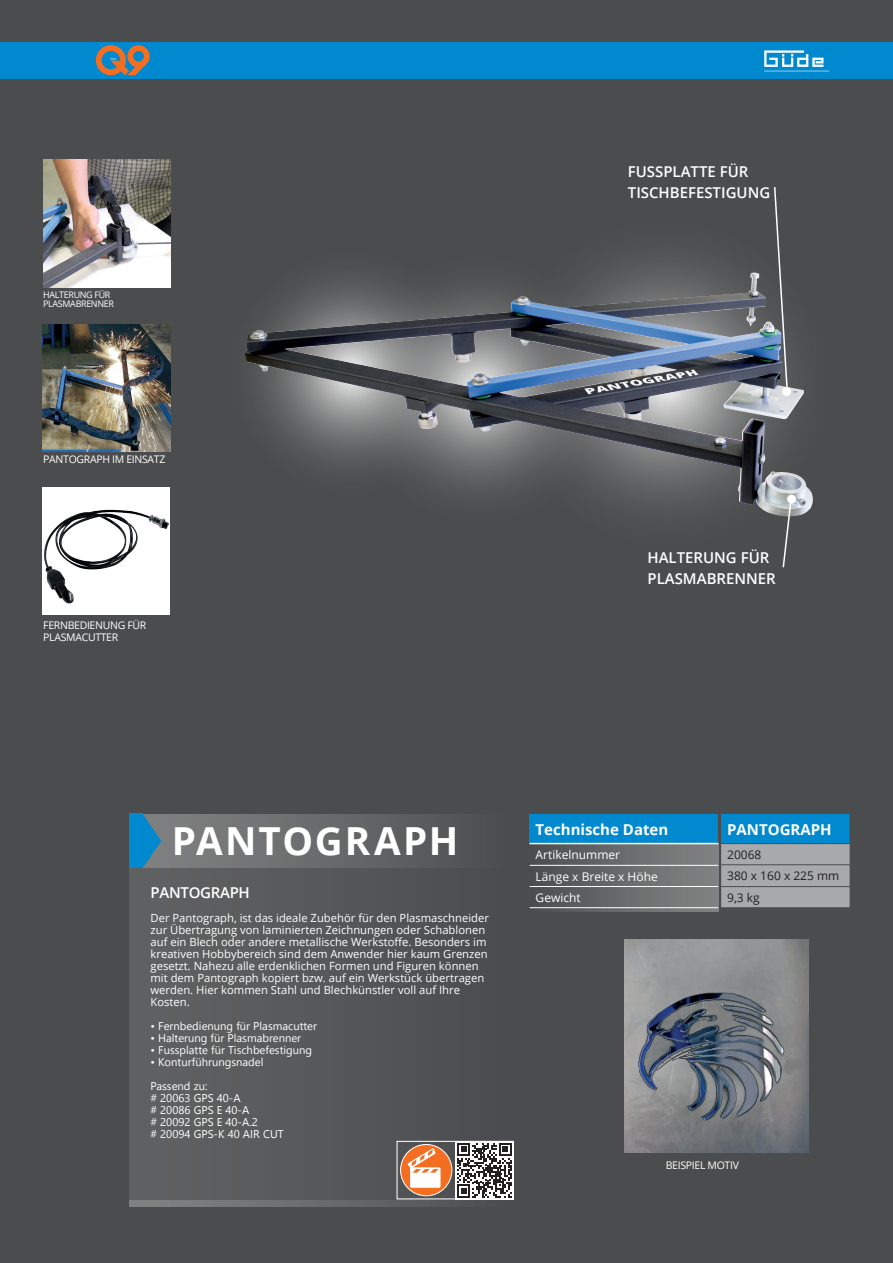
<style>
.page{position:relative;width:893px;height:1263px;background:#4b4c4d}
.page>*{position:absolute;margin:0;border:0;box-sizing:border-box;transform-origin:0 0}
.t1{font:700 38.7px "Open Sans";letter-spacing:.045em;color:#fff}
.t2{font:600 15px/21px "Open Sans";color:#fff}
.t3{font:700 15px "Open Sans";color:#fff}
.t4{font:600 15px "Open Sans";letter-spacing:-.02em;color:#fff}
.t5{font:12px/21.1px "Open Sans";color:#fff}
.t6{font:12px/21.5px "Open Sans";color:#231f20}
.t7{font:11.25px/12px "Open Sans";color:#fff}
.t8{font:11.25px "Segoe UI Emoji";color:#fff}
.t9{font:10.5px/12px "Open Sans";letter-spacing:-.03em;color:#fff}
.t10{font:9px/9px "Open Sans";letter-spacing:-.04em;color:#fff}
</style>
<div class="page">
<div style="left:0;top:42px;width:893px;height:37px;background:#0089cf"></div>
<svg style="left:764px;top:50px;width:66px;height:21px"></svg>
<div style="left:129px;top:814px;width:379px;height:392px;background:linear-gradient(to right,#848585,#4d4e4f)"></div>
<div style="left:129px;top:868px;width:379px;height:331px;background:#58595a"></div>
<div style="left:129px;top:814px;width:14px;height:54px;background:#0089cf"></div>
<svg style="left:143px;top:814px;width:18px;height:54px"></svg>
<svg style="left:96px;top:45px;width:54px;height:30px"></svg>
<div style="left:530px;top:843px;width:188px;height:69px;background:linear-gradient(to right,#4d4e4f,#838485)"></div>
<div style="left:530px;top:814px;width:188px;height:29px;background:#0089cf"></div>
<hr style="left:530px;top:843px;width:188px;height:1px;background:#fff">
<hr style="left:530px;top:865px;width:188px;height:1px;background:#fff">
<hr style="left:530px;top:886px;width:188px;height:1px;background:#fff">
<hr style="left:530px;top:907px;width:188px;height:1px;background:#fff">
<svg style="left:721px;top:814px;width:129px;height:94px;background:#709bb3"></svg>
<img style="left:43px;top:160px;width:128px;height:127px">
<img style="left:43px;top:324px;width:127px;height:128px">
<img style="left:43px;top:487px;width:127px;height:127px">
<img style="left:624px;top:939px;width:185px;height:213px">
<img style="left:245px;top:272px;width:566px;height:245px">
<svg style="left:782px;top:501px;width:10px;height:67px"></svg>
<svg style="left:787px;top:494px;width:10px;height:10px"></svg>
<svg style="left:773px;top:187px;width:16px;height:202px"></svg>
<div style="left:782px;top:387px;width:9px;height:9px;background:#fff;border-radius:50%"></div>
<div style="left:401px;top:1144px;width:51px;height:52px;background:#f36e21;border-radius:50%"></div>
<div style="left:400px;top:1144px;width:52px;height:52px;border:1px solid #fff;border-radius:50%"></div>
<div style="left:455px;top:1141px;width:59px;height:58px;background:#fff"></div>
<svg style="left:457px;top:1143px;width:55px;height:54px"></svg>
<div style="left:396px;top:1141px;width:118px;height:58px;border:1px solid #fff"></div>
<svg style="left:407px;top:1148px;width:34px;height:40px"></svg>
<p class="t10" style="left:43px;top:290px;width:72px">HALTERUNG FÜR<br>PLASMABRENNER</p>
<p class="t9" style="left:43px;top:453px;width:124px">PANTOGRAPH IM EINSATZ</p>
<p class="t9" style="left:43px;top:619px;width:105px">FERNBEDIENUNG FÜR<br>PLASMACUTTER</p>
<h2 class="t2" style="left:628px;top:161px;width:144px">FUSSPLATTE FÜR<br>TISCHBEFESTIGUNG</h2>
<h2 class="t2" style="left:647px;top:546px;width:130px">HALTERUNG FÜR<br>PLASMABRENNER</h2>
<h1 class="t1" style="left:172px;top:813px;width:288px">PANTOGRAPH</h1>
<h2 class="t3" style="left:536px;top:818px;width:134px">Technische Daten</h2>
<p class="t5" style="left:536px;top:844px;width:124px">Artikelnummer<br>Länge x Breite x Höhe<br>Gewicht</p>
<h2 class="t4" style="left:151px;top:882px;width:101px">PANTOGRAPH</h2>
<p class="t7" style="left:151px;top:911px;width:340px">Der Pantograph, ist das ideale Zubehör für den Plasmaschneider zur Übertragung von laminierten Zeichnungen oder Schablonen auf ein Blech oder andere metallische Werkstoffe. Besonders im kreativen Hobbybereich sind dem Anwender hier kaum Grenzen gesetzt. Nahezu alle erdenklichen Formen und Figuren können mit dem Pantograph kopiert bzw. auf ein Werkstück übertragen werden. Hier kommen Stahl und Blechkünstler voll auf Ihre Kosten.</p>
<p class="t8" style="left:208px;top:1019px;width:67px">■◆■ ✓ ● ▲</p>
<p class="t8" style="left:293px;top:1019px;width:15px">◆▼▼</p>
<p class="t8" style="left:151px;top:1031px;width:98px">• ★●▼ ◆■ ✓ ●▲</p>
<p class="t8" style="left:151px;top:1043px;width:72px">• ◆▲▲ ● ▼▼ ✓</p>
<p class="t8" style="left:275px;top:1043px;width:32px">▲▼ ◆■</p>
<p class="t8" style="left:151px;top:1055px;width:93px">• □■▼◆ ✓ ◆■ ▲■</p>
<p class="t8" style="left:261px;top:1055px;width:4px">●</p>
<p class="t8" style="left:162px;top:1079px;width:23px">▲▲ ■</p>
<h2 class="t3" style="left:727px;top:818px;width:106px">PANTOGRAPH</h2>
<p class="t6" style="left:727px;top:843px;width:114px">20068<br>380 x 160 x 225 mm<br>9,3 kg</p>
<p class="t9" style="left:666px;top:1159px;width:75px">BEISPIEL MOTIV</p>
</div>
